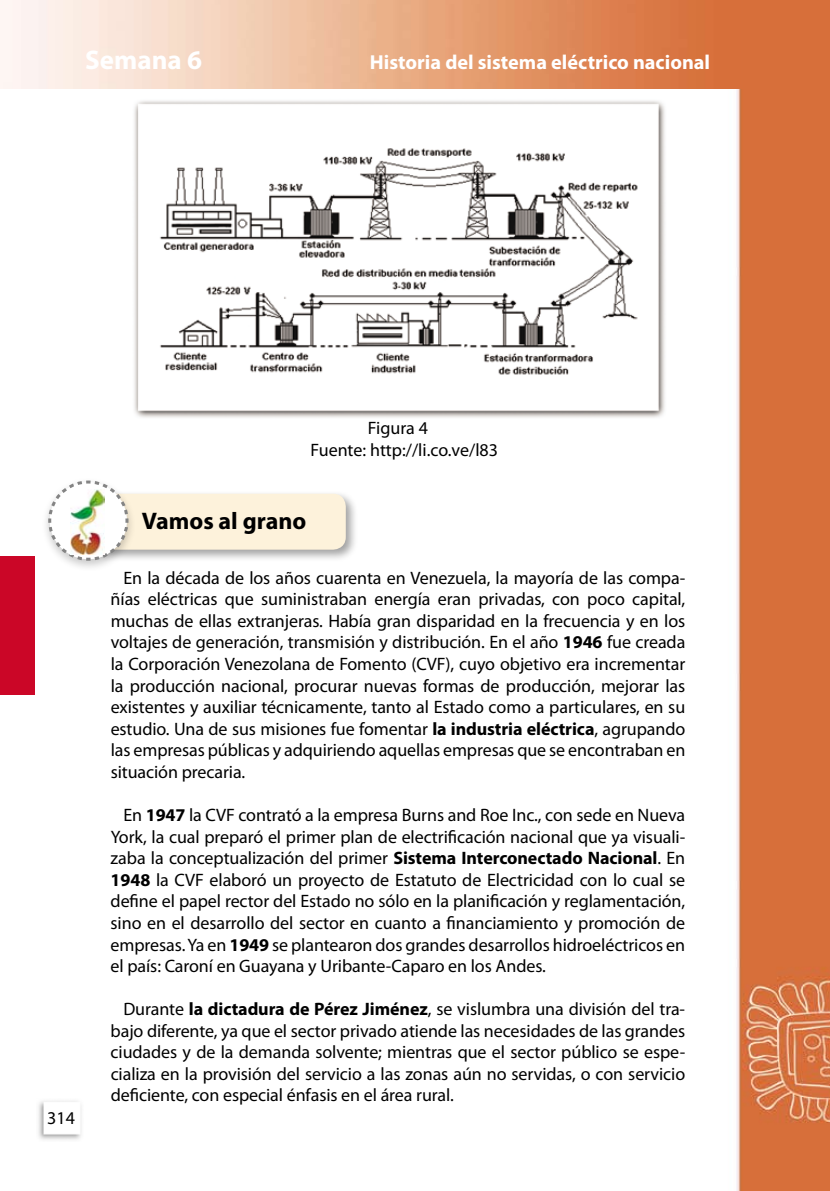
<style>
.page{position:relative;width:830px;height:1191px;background:#fff}
.page>*{position:absolute;margin:0;border:0;box-sizing:border-box;transform-origin:0 0}
.t1{font:700 27px "Myriad Pro";color:#fff}
.t2{font:700 24px "Myriad Pro";color:#000}
.t3{font:700 20.25px "Myriad Pro";color:#fff}
.t4{font:18px/21.6px "Myriad Pro";letter-spacing:-.005em;color:#000;text-align:justify}
.s1{font-weight:700}
</style>
<div class="page">
<img style="left:736px;top:89px;width:93px;height:1102px">
<img style="left:0;top:0;width:829px;height:89px">
<img style="left:38px;top:1101px;width:44px;height:39px">
<div style="left:0;top:556px;width:35px;height:138px;background:#cb0627"></div>
<div style="left:86px;top:490px;width:279px;height:78px;background:#000;opacity:.37"></div>
<div style="left:90px;top:494px;width:255px;height:55px;background:#fdf2db;border-radius:13px"></div>
<div style="left:40px;top:476px;width:104px;height:104px;background:#000;opacity:.21"></div>
<svg style="left:47px;top:479px;width:83px;height:83px"></svg>
<img style="left:70px;top:490px;width:34px;height:64px">
<img style="left:134px;top:101px;width:531px;height:317px">
<h1 class="t1" style="left:85px;top:42px;width:119px">Semana 6</h1>
<p class="t3" style="left:369px;top:49px;width:341px">Historia del sistema eléctrico nacional</p>
<p class="t4" style="left:47px;top:1106px;width:29px">314</p>
<p class="t4" style="left:310px;top:417px;width:189px;text-indent:57px">Figura 4<br>Fuente: http://li.co.ve/l83</p>
<h2 class="t2" style="left:142px;top:505px;width:166px">Vamos al grano</h2>
<p class="t4" style="left:111px;top:566px;width:576px;text-indent:13px">En la década de los años cuarenta en Venezuela, la mayoría de las compa&shy;ñías eléctricas que suministraban energía eran privadas, con poco capital, muchas de ellas extranjeras. Había gran disparidad en la frecuencia y en los voltajes de generación, transmisión y distribución. En el año <span class="s1">1946</span> fue creada la Corporación Venezolana de Fomento (CVF), cuyo objetivo era incrementar la producción nacional, procurar nuevas formas de producción, mejorar las existentes y auxiliar técnicamente, tanto al Estado como a particulares, en su estudio. Una de sus misiones fue fomentar <span class="s1">la industria eléctrica</span>, agrupando las empresas públicas y adquiriendo aquellas empresas que se encontraban en situación precaria.</p>
<p class="t4" style="left:110px;top:803px;width:576px;text-indent:13px">En <span class="s1">1947</span> la CVF contrató a la empresa Burns and Roe Inc., con sede en Nueva York, la cual preparó el primer plan de electrificación nacional que ya visuali&shy;zaba la conceptualización del primer <span class="s1">Sistema Interconectado Nacional</span>. En <span class="s1">1948</span> la CVF elaboró un proyecto de Estatuto de Electricidad con lo cual se define el papel rector del Estado no sólo en la planificación y reglamentación, sino en el desarrollo del sector en cuanto a financiamiento y promoción de empresas.Ya en <span class="s1">1949</span> se plantearon dos grandes desarrollos hidroeléctricos en el país: Caroní en Guayana y Uribante-Caparo en los Andes.</p>
<p class="t4" style="left:110px;top:998px;width:576px;text-indent:13px">Durante <span class="s1">la dictadura de Pérez Jiménez</span>, se vislumbra una división del tra&shy;bajo diferente, ya que el sector privado atiende las necesidades de las grandes ciudades y de la demanda solvente; mientras que el sector público se espe&shy;cializa en la provisión del servicio a las zonas aún no servidas, o con servicio deficiente, con especial énfasis en el área rural.</p>
</div>
